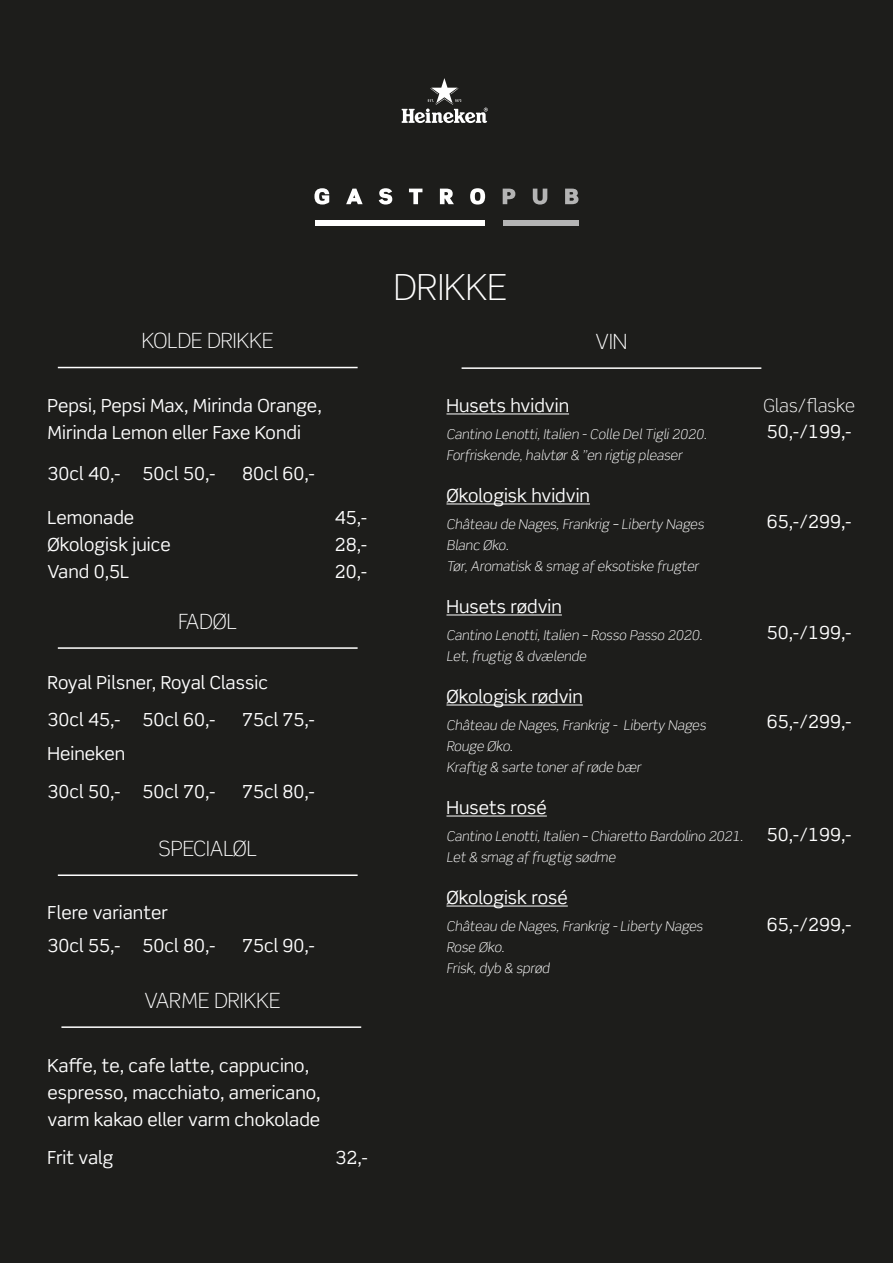
<style>
.page{position:relative;width:893px;height:1263px;background:#1d1d1b}
.page>*{position:absolute;margin:0;border:0;box-sizing:border-box;transform-origin:0 0}
.t1{font:300 36px "Scene Pro";color:#fff}
.t2{font:300 21px "Scene Pro";color:#fff}
.t3{font:18px "Scene Pro";color:#fff}
.t4{font:300 18px "Scene Pro";color:#fff}
.t5{font:italic 300 13.5px "Scene Pro";color:#fff}
</style>
<div class="page">
<svg style="left:314px;top:188px;width:15px;height:17px"></svg>
<svg style="left:346px;top:189px;width:17px;height:15px"></svg>
<svg style="left:379px;top:188px;width:13px;height:17px"></svg>
<svg style="left:409px;top:189px;width:13px;height:15px"></svg>
<svg style="left:440px;top:189px;width:14px;height:15px"></svg>
<svg style="left:470px;top:188px;width:15px;height:17px"></svg>
<svg style="left:503px;top:189px;width:12px;height:15px"></svg>
<svg style="left:533px;top:189px;width:14px;height:16px"></svg>
<svg style="left:565px;top:189px;width:13px;height:15px"></svg>
<div style="left:315px;top:221px;width:169px;height:5px;background:#fff"></div>
<div style="left:503px;top:221px;width:75px;height:5px;background:#b4b4b4"></div>
<svg style="left:402px;top:78px;width:86px;height:45px"></svg>
<hr style="left:58px;top:647px;width:300px;height:2px;background:#fff">
<hr style="left:58px;top:367px;width:300px;height:1px;background:#fff">
<hr style="left:61px;top:1026px;width:300px;height:2px;background:#fff">
<hr style="left:462px;top:367px;width:299px;height:2px;background:#fff">
<hr style="left:446px;top:414px;width:123px;height:1px;background:#fff">
<hr style="left:446px;top:504px;width:144px;height:1px;background:#fff">
<hr style="left:446px;top:615px;width:116px;height:1px;background:#fff">
<hr style="left:446px;top:705px;width:137px;height:1px;background:#fff">
<hr style="left:446px;top:816px;width:101px;height:1px;background:#fff">
<hr style="left:446px;top:906px;width:122px;height:1px;background:#fff">
<hr style="left:58px;top:874px;width:300px;height:2px;background:#fff">
<p class="t2" style="left:142px;top:328px;width:133px">KOLDE DRIKKE</p>
<p class="t3" style="left:48px;top:394px;width:276px">Pepsi, Pepsi Max, Mirinda Orange,</p>
<p class="t3" style="left:48px;top:421px;width:255px">Mirinda Lemon eller Faxe Kondi</p>
<p class="t3" style="left:48px;top:462px;width:169px">30cl 40,- 50cl 50,-</p>
<p class="t3" style="left:242px;top:462px;width:74px">80cl 60,-</p>
<p class="t3" style="left:48px;top:507px;width:88px">Lemonade</p>
<p class="t3" style="left:48px;top:534px;width:125px">Økologisk juice</p>
<p class="t3" style="left:48px;top:561px;width:83px">Vand 0,5L</p>
<p class="t2" style="left:179px;top:608px;width:60px">FADØL</p>
<p class="t3" style="left:48px;top:672px;width:222px">Royal Pilsner, Royal Classic</p>
<p class="t3" style="left:48px;top:708px;width:169px">30cl 45,- 50cl 60,-</p>
<p class="t3" style="left:242px;top:708px;width:74px">75cl 75,-</p>
<p class="t3" style="left:48px;top:742px;width:79px">Heineken</p>
<p class="t3" style="left:48px;top:780px;width:169px">30cl 50,- 50cl 70,-</p>
<p class="t3" style="left:242px;top:780px;width:74px">75cl 80,-</p>
<p class="t2" style="left:159px;top:836px;width:100px">SPECIALØL</p>
<p class="t3" style="left:48px;top:901px;width:122px">Flere varianter</p>
<p class="t3" style="left:48px;top:934px;width:169px">30cl 55,- 50cl 80,-</p>
<p class="t3" style="left:242px;top:934px;width:74px">75cl 90,-</p>
<p class="t2" style="left:145px;top:987px;width:137px">VARME DRIKKE</p>
<p class="t3" style="left:335px;top:507px;width:34px">45,-</p>
<p class="t3" style="left:335px;top:534px;width:34px">28,-</p>
<p class="t3" style="left:335px;top:561px;width:34px">20,-</p>
<p class="t3" style="left:48px;top:1054px;width:263px">Kaffe, te, cafe latte, cappucino,</p>
<p class="t3" style="left:48px;top:1081px;width:275px">espresso, macchiato, americano,</p>
<p class="t3" style="left:48px;top:1108px;width:274px">varm kakao eller varm chokolade</p>
<p class="t3" style="left:48px;top:1146px;width:67px">Frit valg</p>
<p class="t3" style="left:335px;top:1146px;width:34px">32,-</p>
<p class="t1" style="left:394px;top:265px;width:115px">DRIKKE</p>
<p class="t2" style="left:596px;top:329px;width:33px">VIN</p>
<p class="t3" style="left:446px;top:394px;width:124px">Husets hvidvin</p>
<p class="t5" style="left:446px;top:425px;width:262px">Cantino Lenotti, Italien - Colle Del Tigli 2020.</p>
<p class="t5" style="left:446px;top:446px;width:237px">Forfriskende, halvtør &amp; ”en rigtig pleaser</p>
<p class="t3" style="left:446px;top:484px;width:145px">Økologisk hvidvin</p>
<p class="t5" style="left:446px;top:515px;width:259px">Château de Nages, Frankrig – Liberty Nages</p>
<p class="t5" style="left:446px;top:536px;width:64px">Blanc Øko.</p>
<p class="t5" style="left:446px;top:557px;width:254px">Tør, Aromatisk &amp; smag af eksotiske frugter</p>
<p class="t3" style="left:446px;top:595px;width:117px">Husets rødvin</p>
<p class="t5" style="left:446px;top:626px;width:257px">Cantino Lenotti, Italien – Rosso Passo 2020.</p>
<p class="t5" style="left:446px;top:647px;width:141px">Let, frugtig &amp; dvælende</p>
<p class="t3" style="left:446px;top:685px;width:138px">Økologisk rødvin</p>
<p class="t5" style="left:446px;top:716px;width:261px">Château de Nages, Frankrig - Liberty Nages</p>
<p class="t5" style="left:446px;top:737px;width:68px">Rouge Øko.</p>
<p class="t5" style="left:446px;top:758px;width:196px">Kraftig &amp; sarte toner af røde bær</p>
<p class="t3" style="left:446px;top:796px;width:102px">Husets rosé</p>
<p class="t5" style="left:446px;top:827px;width:298px">Cantino Lenotti, Italien – Chiaretto Bardolino 2021.</p>
<p class="t5" style="left:446px;top:848px;width:171px">Let &amp; smag af frugtig sødme</p>
<p class="t3" style="left:446px;top:886px;width:123px">Økologisk rosé</p>
<p class="t5" style="left:446px;top:917px;width:258px">Château de Nages, Frankrig - Liberty Nages</p>
<p class="t5" style="left:446px;top:938px;width:60px">Rose Øko.</p>
<p class="t5" style="left:446px;top:959px;width:105px">Frisk, dyb &amp; sprød</p>
<p class="t4" style="left:764px;top:394px;width:93px">Glas/flaske</p>
<p class="t3" style="left:767px;top:420px;width:86px">50,-/199,-</p>
<p class="t3" style="left:767px;top:510px;width:86px">65,-/299,-</p>
<p class="t3" style="left:767px;top:621px;width:86px">50,-/199,-</p>
<p class="t3" style="left:767px;top:711px;width:86px">65,-/299,-</p>
<p class="t3" style="left:767px;top:823px;width:86px">50,-/199,-</p>
<p class="t3" style="left:767px;top:913px;width:86px">65,-/299,-</p>
</div>
